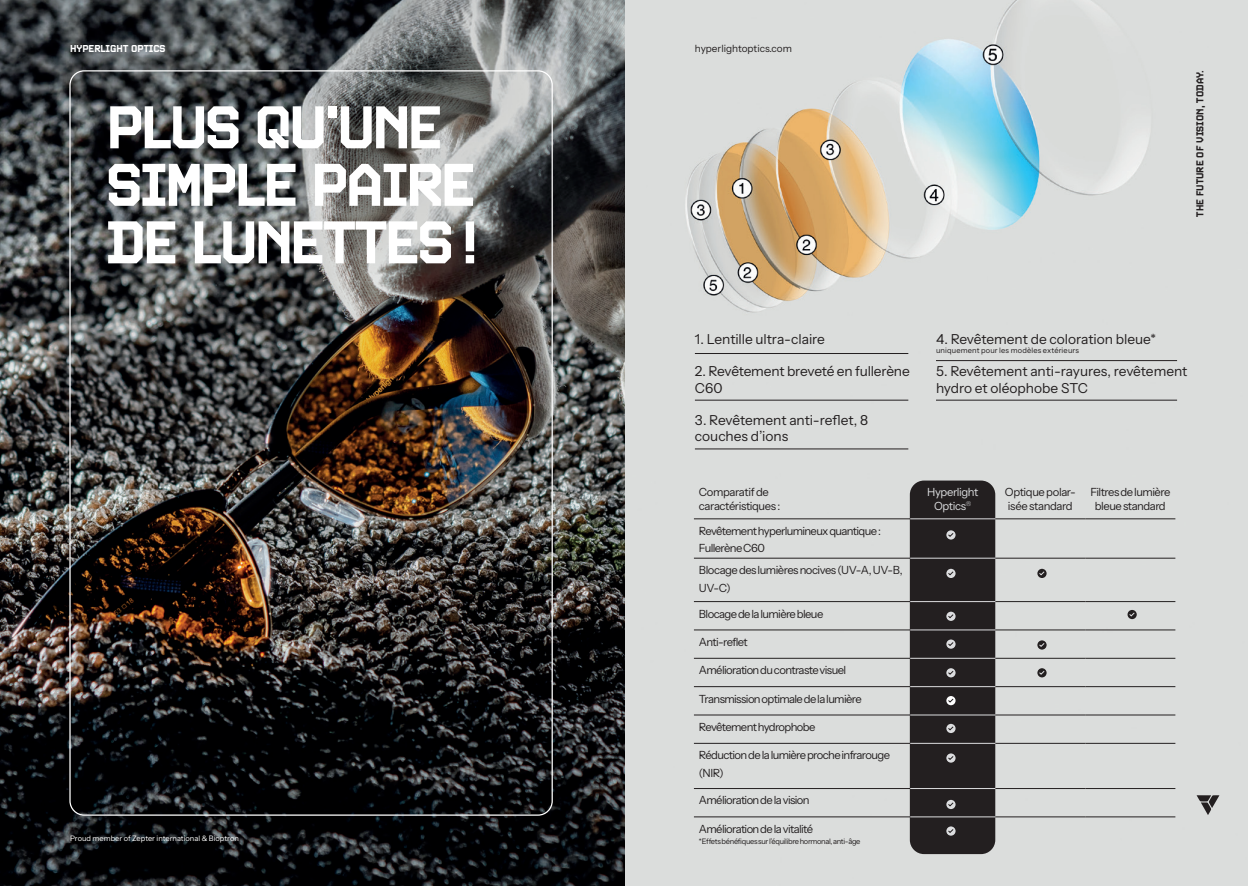
<style>
.page{position:relative;width:1248px;height:886px;background:#fff}
.page>*{position:absolute;margin:0;border:0;box-sizing:border-box;transform-origin:0 0}
.t1{font:700 60px "Video";letter-spacing:-.045em;color:#fff}
.t2{font:13.75px/16.2px "Instrument Sans";letter-spacing:-.005em;color:#231f20}
.t3{font:11.25px/17.5px "Instrument Sans";letter-spacing:-.055em;color:#231f20}
.t4{font:11.25px/13.8px "Instrument Sans";letter-spacing:-.035em;color:#231f20}
.t5{font:11.25px "Instrument Sans";letter-spacing:-.035em;color:#dcdddf}
.t6{font:700 10px "Video";color:#231f20}
.t7{font:10px "Instrument Sans";color:#231f20}
.t8{font:700 10px "Video";color:#fff}
.t9{font:7.5px "Instrument Sans";letter-spacing:-.035em;color:#231f20}
.t10{font:7.5px "Instrument Sans";color:#fff}
.t11{font:7.5px "Instrument Sans";letter-spacing:.02em;color:#231f20}
</style>
<div class="page">
<img style="left:0;top:0;width:1247px;height:886px">
<div style="left:909px;top:480px;width:86px;height:374px;background:#231f20;border-radius:14px"></div>
<hr style="left:694px;top:518px;width:216px;height:1px;background:#231f20">
<hr style="left:995px;top:518px;width:90px;height:1px;background:#231f20">
<hr style="left:1085px;top:518px;width:90px;height:1px;background:#231f20">
<hr style="left:694px;top:558px;width:216px;height:1px;background:#231f20">
<hr style="left:995px;top:558px;width:90px;height:1px;background:#231f20">
<hr style="left:1085px;top:558px;width:90px;height:1px;background:#231f20">
<hr style="left:694px;top:601px;width:216px;height:1px;background:#231f20">
<hr style="left:995px;top:601px;width:90px;height:1px;background:#231f20">
<hr style="left:1085px;top:601px;width:90px;height:1px;background:#231f20">
<hr style="left:694px;top:630px;width:216px;height:1px;background:#231f20">
<hr style="left:995px;top:630px;width:90px;height:1px;background:#231f20">
<hr style="left:1085px;top:630px;width:90px;height:1px;background:#231f20">
<hr style="left:694px;top:658px;width:216px;height:1px;background:#231f20">
<hr style="left:995px;top:658px;width:90px;height:1px;background:#231f20">
<hr style="left:1085px;top:658px;width:90px;height:1px;background:#231f20">
<hr style="left:694px;top:686px;width:216px;height:1px;background:#231f20">
<hr style="left:995px;top:686px;width:90px;height:1px;background:#231f20">
<hr style="left:1085px;top:686px;width:90px;height:1px;background:#231f20">
<hr style="left:694px;top:715px;width:216px;height:1px;background:#231f20">
<hr style="left:995px;top:715px;width:90px;height:1px;background:#231f20">
<hr style="left:1085px;top:715px;width:90px;height:1px;background:#231f20">
<hr style="left:694px;top:743px;width:216px;height:1px;background:#231f20">
<hr style="left:995px;top:743px;width:90px;height:1px;background:#231f20">
<hr style="left:1085px;top:743px;width:90px;height:1px;background:#231f20">
<hr style="left:694px;top:788px;width:216px;height:1px;background:#231f20">
<hr style="left:995px;top:788px;width:90px;height:1px;background:#231f20">
<hr style="left:1085px;top:788px;width:90px;height:1px;background:#231f20">
<hr style="left:694px;top:816px;width:216px;height:1px;background:#231f20">
<hr style="left:995px;top:816px;width:90px;height:1px;background:#231f20">
<hr style="left:1085px;top:816px;width:90px;height:1px;background:#231f20">
<hr style="left:910px;top:518px;width:85px;height:1px;background:#dcdddf">
<hr style="left:910px;top:558px;width:85px;height:1px;background:#dcdddf">
<hr style="left:910px;top:601px;width:85px;height:1px;background:#dcdddf">
<hr style="left:910px;top:630px;width:85px;height:1px;background:#dcdddf">
<hr style="left:910px;top:658px;width:85px;height:1px;background:#dcdddf">
<hr style="left:910px;top:686px;width:85px;height:1px;background:#dcdddf">
<hr style="left:910px;top:715px;width:85px;height:1px;background:#dcdddf">
<hr style="left:910px;top:743px;width:85px;height:1px;background:#dcdddf">
<hr style="left:910px;top:788px;width:85px;height:1px;background:#dcdddf">
<hr style="left:910px;top:816px;width:85px;height:1px;background:#dcdddf">
<svg style="left:946px;top:530px;width:9px;height:9px"></svg>
<svg style="left:946px;top:532px;width:8px;height:6px"></svg>
<div style="left:946px;top:569px;width:9px;height:9px;background:#dcdddf;border-radius:50%"></div>
<svg style="left:946px;top:570px;width:8px;height:6px"></svg>
<div style="left:946px;top:612px;width:9px;height:9px;background:#dcdddf;border-radius:50%"></div>
<svg style="left:946px;top:613px;width:8px;height:6px"></svg>
<svg style="left:946px;top:639px;width:9px;height:10px"></svg>
<svg style="left:946px;top:641px;width:8px;height:6px"></svg>
<svg style="left:946px;top:668px;width:9px;height:9px"></svg>
<svg style="left:946px;top:670px;width:8px;height:5px"></svg>
<div style="left:946px;top:696px;width:9px;height:9px;background:#fff;border-radius:50%"></div>
<svg style="left:946px;top:697px;width:8px;height:6px"></svg>
<div style="left:946px;top:724px;width:9px;height:9px;background:#dcdddf;border-radius:50%"></div>
<svg style="left:946px;top:725px;width:8px;height:6px"></svg>
<svg style="left:946px;top:753px;width:9px;height:10px"></svg>
<svg style="left:946px;top:755px;width:8px;height:6px"></svg>
<div style="left:946px;top:800px;width:9px;height:9px;background:#dcdddf;border-radius:50%"></div>
<svg style="left:946px;top:801px;width:8px;height:6px"></svg>
<svg style="left:946px;top:826px;width:9px;height:10px"></svg>
<svg style="left:946px;top:828px;width:8px;height:6px"></svg>
<div style="left:1127px;top:610px;width:9px;height:9px;background:#231f20;border-radius:50%"></div>
<svg style="left:1128px;top:611px;width:7px;height:6px"></svg>
<div style="left:1037px;top:569px;width:9px;height:9px;background:#231f20;border-radius:50%"></div>
<svg style="left:1037px;top:570px;width:8px;height:6px"></svg>
<svg style="left:1037px;top:640px;width:9px;height:9px"></svg>
<svg style="left:1037px;top:642px;width:8px;height:6px"></svg>
<svg style="left:1037px;top:668px;width:9px;height:9px"></svg>
<svg style="left:1037px;top:670px;width:8px;height:5px"></svg>
<svg style="left:1196px;top:795px;width:23px;height:20px"></svg>
<hr style="left:694px;top:353px;width:214px;height:1px;background:#231f20">
<hr style="left:935px;top:360px;width:241px;height:1px;background:#231f20">
<hr style="left:694px;top:400px;width:214px;height:1px;background:#231f20">
<hr style="left:935px;top:400px;width:241px;height:1px;background:#231f20">
<hr style="left:694px;top:449px;width:214px;height:1px;background:#231f20">
<p class="t8" style="left:70px;top:42px;width:97px">HYPERLIGHT OPTICS</p>
<p class="t1" style="left:106px;top:90px;width:337px">PLUS QU’UNE</p>
<p class="t1" style="left:106px;top:148px;width:370px">SIMPLE PAIRE</p>
<p class="t1" style="left:106px;top:205px;width:373px">DE LUNETTES !</p>
<p class="t10" style="left:70px;top:833px;width:170px">Proud member of Zepter international &amp; Bioptron</p>
<p class="t7" style="left:694px;top:42px;width:99px">hyperlightoptics.com</p>
<p class="t6" style="left:1193px;top:216px;width:147px;rotate:-90deg">THE FUTURE OF VISION, TODAY.</p>
<p class="t2" style="left:694px;top:331px;width:132px">1. Lentille ultra-claire</p>
<p class="t2" style="left:694px;top:363px;width:216px">2. Revêtement breveté en fullerène</p>
<p class="t2" style="left:694px;top:380px;width:29px">C60</p>
<p class="t2" style="left:694px;top:412px;width:175px">3. Revêtement anti-reflet, 8</p>
<p class="t2" style="left:694px;top:428px;width:95px">couches d’ions</p>
<p class="t4" style="left:699px;top:486px;width:71px">Comparatif de</p>
<p class="t4" style="left:699px;top:499px;width:83px">caractéristiques :</p>
<p class="t3" style="left:699px;top:522px;width:183px">Revêtement hyperlumineux quantique :<br>Fullerène C60</p>
<p class="t3" style="left:699px;top:561px;width:205px">Blocage des lumières nocives (UV-A, UV-B,<br>UV-C)</p>
<p class="t3" style="left:699px;top:605px;width:126px">Blocage de la lumière bleue</p>
<p class="t3" style="left:699px;top:633px;width:50px">Anti-reflet</p>
<p class="t3" style="left:699px;top:661px;width:149px">Amélioration du contraste visuel</p>
<p class="t3" style="left:699px;top:690px;width:164px">Transmission optimale de la lumière</p>
<p class="t3" style="left:699px;top:718px;width:118px">Revêtement hydrophobe</p>
<p class="t3" style="left:699px;top:746px;width:193px">Réduction de la lumière proche infrarouge (NIR)</p>
<p class="t3" style="left:699px;top:792px;width:112px">Amélioration de la vision</p>
<p class="t3" style="left:699px;top:820px;width:116px">Amélioration de la vitalité</p>
<p class="t9" style="left:699px;top:836px;width:163px">*Effets bénéfiques sur l’équilibre hormonal, anti-âge</p>
<p class="t2" style="left:935px;top:331px;width:221px">4. Revêtement de coloration bleue*</p>
<p class="t11" style="left:935px;top:345px;width:144px">uniquement pour les modèles extérieurs</p>
<p class="t2" style="left:935px;top:363px;width:253px">5. Revêtement anti-rayures, revêtement hydro et oléophobe STC</p>
<p class="t5" style="left:927px;top:485px;width:53px">Hyperlight</p>
<p class="t5" style="left:934px;top:499px;width:39px">Optics<sup>®</sup></p>
<p class="t4" style="left:1004px;top:486px;width:72px">Optique polar&shy;isée standard</p>
<p class="t3" style="left:1090px;top:486px;width:81px;line-height:13.8px;text-align:center">Filtres de lumière bleue standard</p>
</div>
